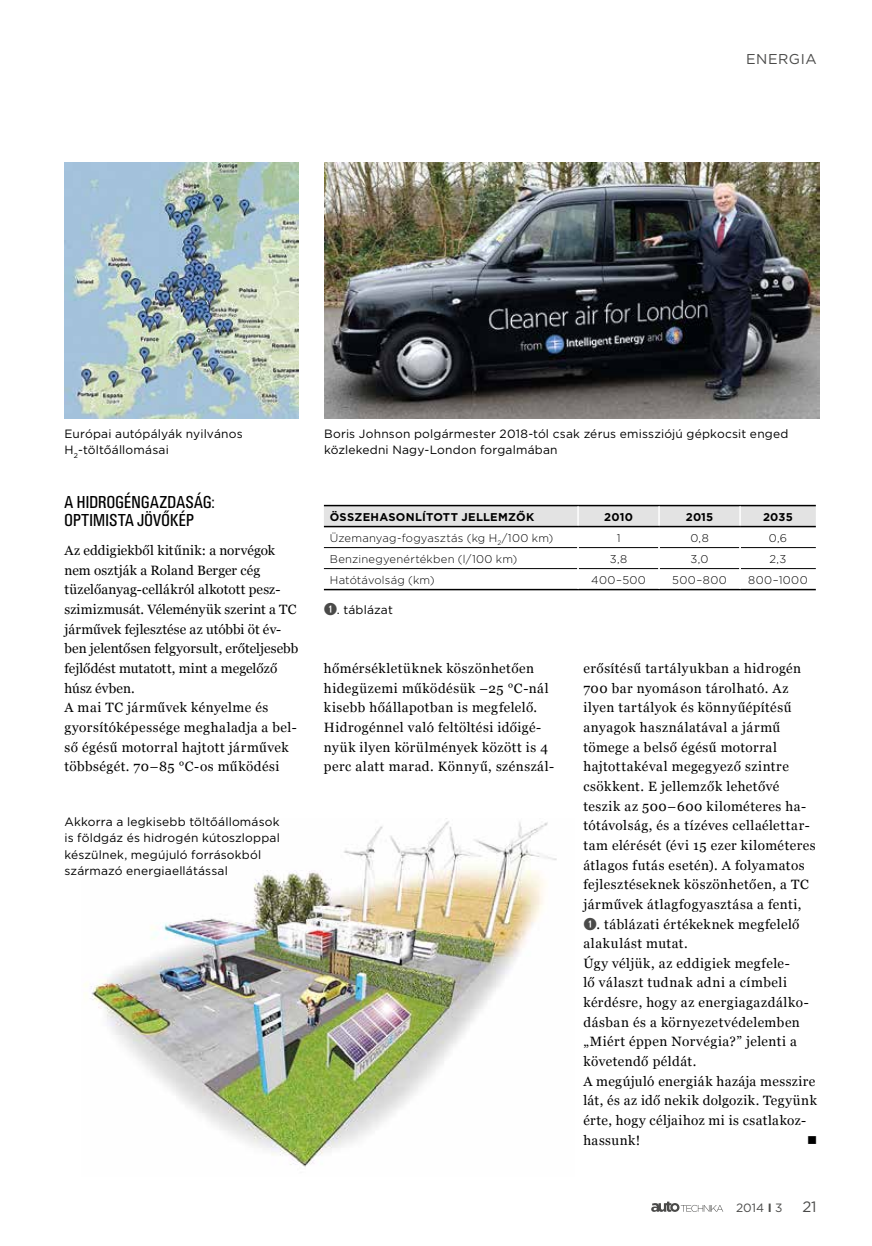
<style>
.page{position:relative;width:872px;height:1246px;background:#fff}
.page>*{position:absolute;margin:0;border:0;box-sizing:border-box;transform-origin:0 0}
.t1{font:18px/18px "U001 Con";letter-spacing:.015em;color:#000}
.t2{font:15px "Gotham";color:#4a4a49}
.t3{font:14.25px "Gotham";letter-spacing:.03em;color:#4a4a49}
.t4{font:13.5px/19.6px "Georgia";letter-spacing:.03em;color:#000}
.t5{font:13.5px "Wingdings";color:#000}
.t6{font:12px/16.5px "Gotham";letter-spacing:.015em;color:#000}
.t7{font:12px "Gotham";color:#4a4a49}
.t8{font:300 11.25px "Gotham";letter-spacing:.02em;color:#000}
.t9{font:700 11.25px "Gotham";letter-spacing:.02em;color:#000}
.s1{font-family:"Combi Numerals Ltd";font-size:16.5px;color:#4a4a49}
.s2{font-weight:700}
</style>
<div class="page">
<svg style="left:651px;top:1201px;width:72px;height:11px"></svg>
<img style="left:64px;top:163px;width:234px;height:255px">
<img style="left:324px;top:163px;width:495px;height:255px">
<img style="left:85px;top:821px;width:472px;height:346px">
<svg style="left:324px;top:506px;width:492px;height:20px;background:#ddd"></svg>
<hr style="left:324px;top:505px;width:254px;height:1px;background:#000">
<hr style="left:578px;top:505px;width:81px;height:1px;background:#000">
<hr style="left:659px;top:505px;width:81px;height:1px;background:#000">
<hr style="left:740px;top:505px;width:76px;height:1px;background:#000">
<hr style="left:324px;top:589px;width:254px;height:1px;background:#000">
<hr style="left:578px;top:589px;width:81px;height:1px;background:#000">
<hr style="left:659px;top:589px;width:81px;height:1px;background:#000">
<hr style="left:740px;top:589px;width:76px;height:1px;background:#000">
<hr style="left:324px;top:547px;width:253px;height:1px;background:#000">
<hr style="left:579px;top:547px;width:79px;height:1px;background:#000">
<hr style="left:660px;top:547px;width:79px;height:1px;background:#000">
<hr style="left:741px;top:547px;width:75px;height:1px;background:#000">
<hr style="left:324px;top:568px;width:253px;height:1px;background:#000">
<hr style="left:579px;top:568px;width:79px;height:1px;background:#000">
<hr style="left:660px;top:568px;width:79px;height:1px;background:#000">
<hr style="left:741px;top:568px;width:75px;height:1px;background:#000">
<hr style="left:577px;top:506px;width:2px;height:20px;background:#fff">
<hr style="left:658px;top:506px;width:2px;height:20px;background:#fff">
<hr style="left:739px;top:506px;width:2px;height:20px;background:#fff">
<hr style="left:324px;top:526px;width:254px;height:1px;background:#000">
<hr style="left:578px;top:526px;width:81px;height:1px;background:#000">
<hr style="left:659px;top:526px;width:81px;height:1px;background:#000">
<hr style="left:740px;top:526px;width:76px;height:1px;background:#000">
<p class="t3" style="left:746px;top:50px;width:72px">ENERGIA</p>
<p class="t6" style="left:65px;top:425px;width:180px">Európai autópályák nyilvános<br>H<sub>2</sub>-töltőállomásai</p>
<p class="t6" style="left:324px;top:425px;width:466px">Boris Johnson polgármester 2018-tól csak zérus emissziójú gépkocsit enged közlekedni Nagy-London forgalmában</p>
<p class="t1" style="left:65px;top:494px;width:152px">A HIDROGÉNGAZDASÁG:<br>OPTIMISTA JÖVŐKÉP</p>
<p class="t4" style="left:64px;top:540px;width:235px">Az eddigiekből kitűnik: a norvégok nem osztják a Roland Berger cég tüzelőanyag-cellákról alkotott pes - szimizmusát. Véleményük szerint a TC járművek fejlesztése az utóbbi öt év&shy;ben jelentősen felgyorsult, erőteljesebb fejlődést mutatott, mint a megelőző húsz évben.<br>A mai TC járművek kényelme és gyorsítóképessége meghaladja a bel&shy;ső égésű motorral hajtott járművek többségét. 70–85 °C-os működési</p>
<p class="t9" style="left:330px;top:509px;width:206px">ÖSSZEHASONLÍTOTT JELLEMZŐK</p>
<p class="t9" style="left:604px;top:509px;width:30px">2010</p>
<p class="t9" style="left:685px;top:509px;width:29px">2015</p>
<p class="t9" style="left:763px;top:509px;width:31px">2035</p>
<p class="t8" style="left:330px;top:530px;width:225px">Üzemanyag-fogyasztás (kg H<sub>2</sub>/100 km)</p>
<p class="t8" style="left:616px;top:530px;width:5px">1</p>
<p class="t8" style="left:690px;top:530px;width:20px">0,8</p>
<p class="t8" style="left:768px;top:530px;width:20px">0,6</p>
<p class="t8" style="left:330px;top:551px;width:189px">Benzinegyenértékben (l/100 km)</p>
<p class="t8" style="left:610px;top:551px;width:19px">3,8</p>
<p class="t8" style="left:690px;top:551px;width:20px">3,0</p>
<p class="t8" style="left:769px;top:551px;width:18px">2,3</p>
<p class="t8" style="left:330px;top:572px;width:106px">Hatótávolság (km)</p>
<p class="t8" style="left:591px;top:572px;width:56px">400–500</p>
<p class="t8" style="left:672px;top:572px;width:56px">500–800</p>
<p class="t8" style="left:748px;top:572px;width:61px">800–1000</p>
<p class="t6" style="left:324px;top:601px;width:70px"><span class="s1">➊</span>. táblázat</p>
<p class="t4" style="left:324px;top:658px;width:232px">hőmérsékletüknek köszönhetően hidegüzemi működésük –25 °C-nál kisebb hőállapotban is megfelelő.<br>Hidrogénnel való feltöltési időigé&shy;nyük ilyen körülmények között is 4 perc alatt marad. Könnyű, szénszál-</p>
<p class="t4" style="left:583px;top:658px;width:235px">erősítésű tartályukban a hidrogén<br>700 bar nyomáson tárolható. Az ilyen tartályok és könnyűépítésű anyagok használatával a jármű tömege a belső égésű motorral hajtottakéval megegyező szintre csökkent. E jellemzők lehetővé teszik az 500–600 kilométeres ha&shy;tótávolság, és a tízéves cellaélettar&shy;tam elérését (évi 15 ezer kilométeres átlagos futás esetén). A folyamatos fejlesztéseknek köszönhetően, a TC járművek átlagfogyasztása a fenti,<br><span class="s1">➊</span>. táblázati értékeknek megfelelő alakulást mutat.<br>Úgy véljük, az eddigiek megfele-<br>lő választ tudnak adni a címbeli kérdésre, hogy az energiagazdálko&shy;dásban és a környezetvédelemben „Miért éppen Norvégia?” jelenti a követendő példát.<br>A megújuló energiák hazája messzire lát, és az idő nekik dolgozik. Tegyünk érte, hogy céljaihoz mi is csatlakoz&shy;hassunk!</p>
<p class="t6" style="left:64px;top:813px;width:217px">Akkorra a legkisebb töltőállomások is földgáz és hidrogén kútoszloppal készülnek, megújuló forrásokból származó energiaellátással</p>
<p class="t5" style="left:807px;top:1132px;width:12px">■</p>
<p class="t7" style="left:736px;top:1200px;width:48px">2014 <span class="s2">I</span> 3</p>
<p class="t2" style="left:802px;top:1197px;width:16px">21</p>
</div>
